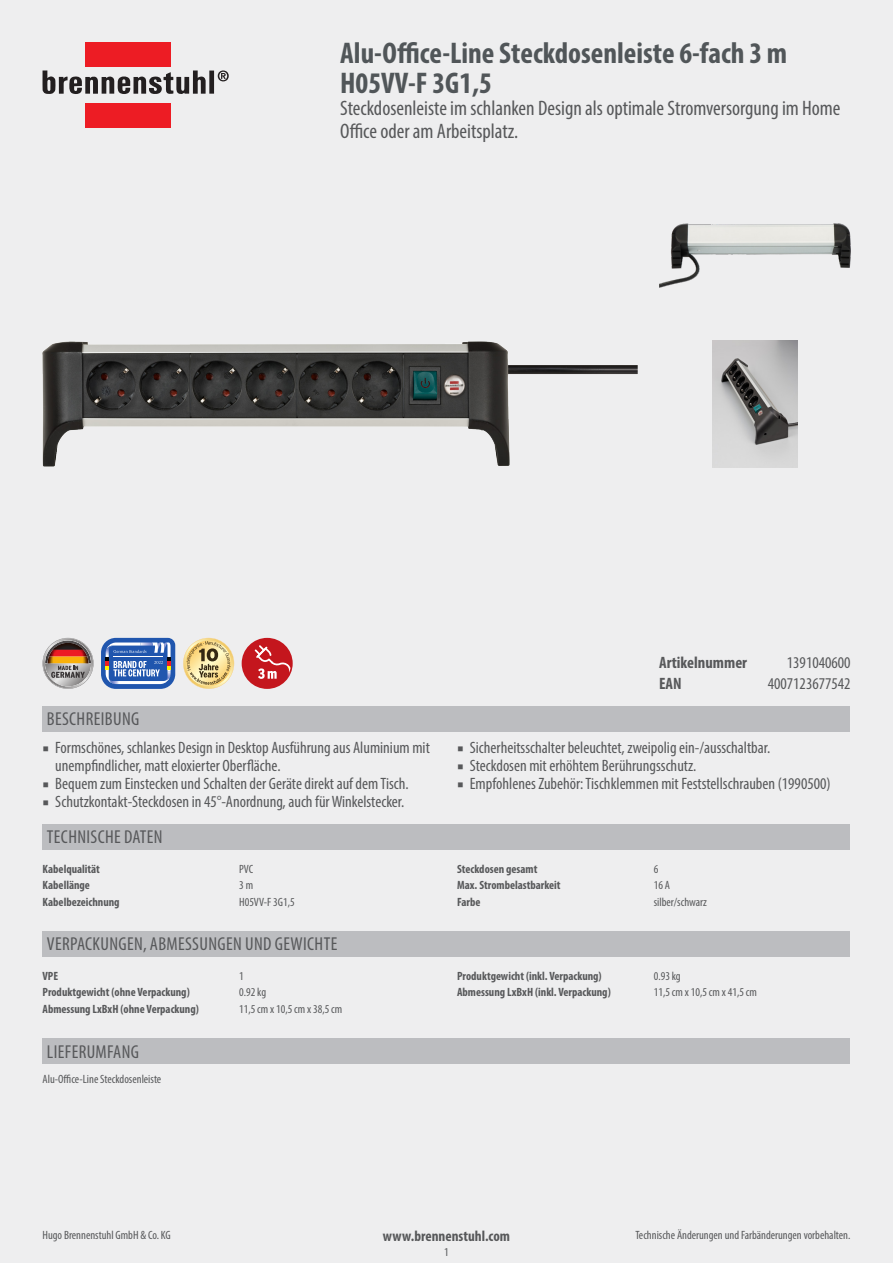
<style>
.page{position:relative;width:893px;height:1263px;background:#eeeeef}
.page>*{position:absolute;margin:0;border:0;box-sizing:border-box;transform-origin:0 0}
.t1{font:700 condensed 30px/30px "Myriad Pro";color:#515659}
.subtitle{font:condensed 21px/22.5px "Myriad Pro";color:#57585a}
.table_headline{font:condensed 18.75px "Myriad Pro";letter-spacing:.02em;color:#57585a}
.header_value{font:condensed 16.5px/18px "Myriad Pro";color:#57585a}
.header_key{font:700 condensed 16.5px "Myriad Pro";color:#57585a}
.footer_middle{font:700 condensed 15px "Myriad Pro";color:#57585a}
.techdata_key{font:700 condensed 12px "Myriad Pro";color:#57585a}
.techdata_value{font:condensed 12px "Myriad Pro";color:#57585a}
.footer_right{font:condensed 12px "Myriad Pro";color:#57585a}
.scope_of_delivery{font:condensed 12px "Myriad Pro";color:#57585a}
.footer_left{font:condensed 12px "Myriad Pro";color:#57585a}
.pageno{font:condensed 12px "Myriad Pro";color:#57585a}
.s1{font-family:"Minion Pro";font-stretch:normal}
</style>
<div class="page">
<img style="left:43px;top:341px;width:595px;height:126px">
<div style="left:85px;top:43px;width:86px;height:24px;background:#ed1c24"></div>
<div style="left:85px;top:103px;width:86px;height:25px;background:#ed1c24"></div>
<div style="left:209px;top:71px;width:5px;height:23px;background:#231f20"></div>
<svg style="left:43px;top:70px;width:163px;height:24px"></svg>
<svg style="left:218px;top:70px;width:11px;height:11px"></svg>
<img style="left:659px;top:223px;width:191px;height:64px">
<img style="left:712px;top:340px;width:85px;height:128px">
<svg style="left:43px;top:638px;width:51px;height:51px"></svg>
<svg style="left:101px;top:638px;width:74px;height:51px;background:#5e81be"></svg>
<svg style="left:183px;top:638px;width:51px;height:51px"></svg>
<div style="left:242px;top:638px;width:51px;height:51px;background:#c4161d;border-radius:50%"></div>
<svg style="left:255px;top:645px;width:35px;height:34px"></svg>
<div style="left:43px;top:706px;width:807px;height:25px;background:#bcbdc0"></div>
<div style="left:43px;top:824px;width:807px;height:26px;background:#bcbdc0"></div>
<div style="left:43px;top:931px;width:807px;height:26px;background:#bcbdc0"></div>
<div style="left:43px;top:1038px;width:807px;height:26px;background:#bcbdc0"></div>
<p class="t1" style="left:340px;top:37px;width:449px">Alu-Office-Line Steckdosenleiste 6-fach 3 m<br>H05VV-F 3G1,5</p>
<p class="subtitle" style="left:340px;top:97px;width:502px">Steckdosenleiste im schlanken Design als optimale Stromversorgung im Home<br>Office oder am Arbeitsplatz.</p>
<p class="table_headline" style="left:47px;top:707px;width:94px">BESCHREIBUNG</p>
<p class="header_value" style="left:55px;top:738px;width:376px;text-indent:-13px"><span class="s1">■</span> Formschönes, schlankes Design in Desktop Ausführung aus Aluminium mit unempfindlicher, matt eloxierter Oberfläche.</p>
<p class="header_value" style="left:43px;top:774px;width:368px"><span class="s1">■</span> Bequem zum Einstecken und Schalten der Geräte direkt auf dem Tisch.</p>
<p class="header_value" style="left:43px;top:792px;width:363px"><span class="s1">■</span> Schutzkontakt-Steckdosen in 45°-Anordnung, auch für Winkelstecker.</p>
<p class="table_headline" style="left:47px;top:826px;width:117px">TECHNISCHE DATEN</p>
<p class="techdata_key" style="left:43px;top:861px;width:59px">Kabelqualität</p>
<p class="techdata_value" style="left:239px;top:861px;width:16px">PVC</p>
<p class="techdata_key" style="left:43px;top:878px;width:49px">Kabellänge</p>
<p class="techdata_value" style="left:239px;top:878px;width:15px">3 m</p>
<p class="techdata_key" style="left:43px;top:894px;width:79px">Kabelbezeichnung</p>
<p class="techdata_value" style="left:239px;top:895px;width:57px">H05VV-F 3G1,5</p>
<p class="table_headline" style="left:47px;top:933px;width:292px">VERPACKUNGEN, ABMESSUNGEN UND GEWICHTE</p>
<p class="techdata_key" style="left:43px;top:968px;width:17px">VPE</p>
<p class="techdata_value" style="left:239px;top:969px;width:6px">1</p>
<p class="techdata_key" style="left:43px;top:985px;width:149px">Produktgewicht (ohne Verpackung)</p>
<p class="techdata_value" style="left:239px;top:985px;width:28px">0.92 kg</p>
<p class="techdata_key" style="left:43px;top:1001px;width:158px">Abmessung LxBxH (ohne Verpackung)</p>
<p class="techdata_value" style="left:239px;top:1002px;width:105px">11,5 cm x 10,5 cm x 38,5 cm</p>
<p class="table_headline" style="left:47px;top:1040px;width:94px">LIEFERUMFANG</p>
<p class="scope_of_delivery" style="left:43px;top:1071px;width:120px">Alu-Office-Line Steckdosenleiste</p>
<p class="header_key" style="left:659px;top:652px;width:89px">Artikelnummer</p>
<p class="header_value" style="left:787px;top:653px;width:65px">1391040600</p>
<p class="header_key" style="left:659px;top:673px;width:24px">EAN</p>
<p class="header_value" style="left:768px;top:674px;width:84px">4007123677542</p>
<p class="header_value" style="left:457px;top:738px;width:315px"><span class="s1">■</span> Sicherheitsschalter beleuchtet, zweipolig ein-/ausschaltbar.</p>
<p class="header_value" style="left:457px;top:756px;width:241px"><span class="s1">■</span> Steckdosen mit erhöhtem Berührungsschutz.</p>
<p class="header_value" style="left:457px;top:774px;width:375px"><span class="s1">■</span> Empfohlenes Zubehör: Tischklemmen mit Feststellschrauben (1990500)</p>
<p class="techdata_key" style="left:457px;top:861px;width:82px">Steckdosen gesamt</p>
<p class="techdata_value" style="left:654px;top:861px;width:6px">6</p>
<p class="techdata_key" style="left:457px;top:878px;width:105px">Max. Strombelastbarkeit</p>
<p class="techdata_value" style="left:654px;top:878px;width:18px">16 A</p>
<p class="techdata_key" style="left:457px;top:894px;width:25px">Farbe</p>
<p class="techdata_value" style="left:654px;top:895px;width:55px">silber/schwarz</p>
<p class="techdata_key" style="left:457px;top:968px;width:146px">Produktgewicht (inkl. Verpackung)</p>
<p class="techdata_value" style="left:654px;top:969px;width:28px">0.93 kg</p>
<p class="techdata_key" style="left:457px;top:985px;width:155px">Abmessung LxBxH (inkl. Verpackung)</p>
<p class="techdata_value" style="left:654px;top:985px;width:105px">11,5 cm x 10,5 cm x 41,5 cm</p>
<p class="footer_left" style="left:43px;top:1228px;width:130px">Hugo Brennenstuhl GmbH &amp; Co. KG</p>
<p class="footer_right" style="left:635px;top:1228px;width:216px">Technische Änderungen und Farbänderungen vorbehalten.</p>
<p class="footer_middle" style="left:383px;top:1227px;width:129px">www.brennenstuhl.com</p>
<p class="pageno" style="left:444px;top:1245px;width:6px">1</p>
</div>
